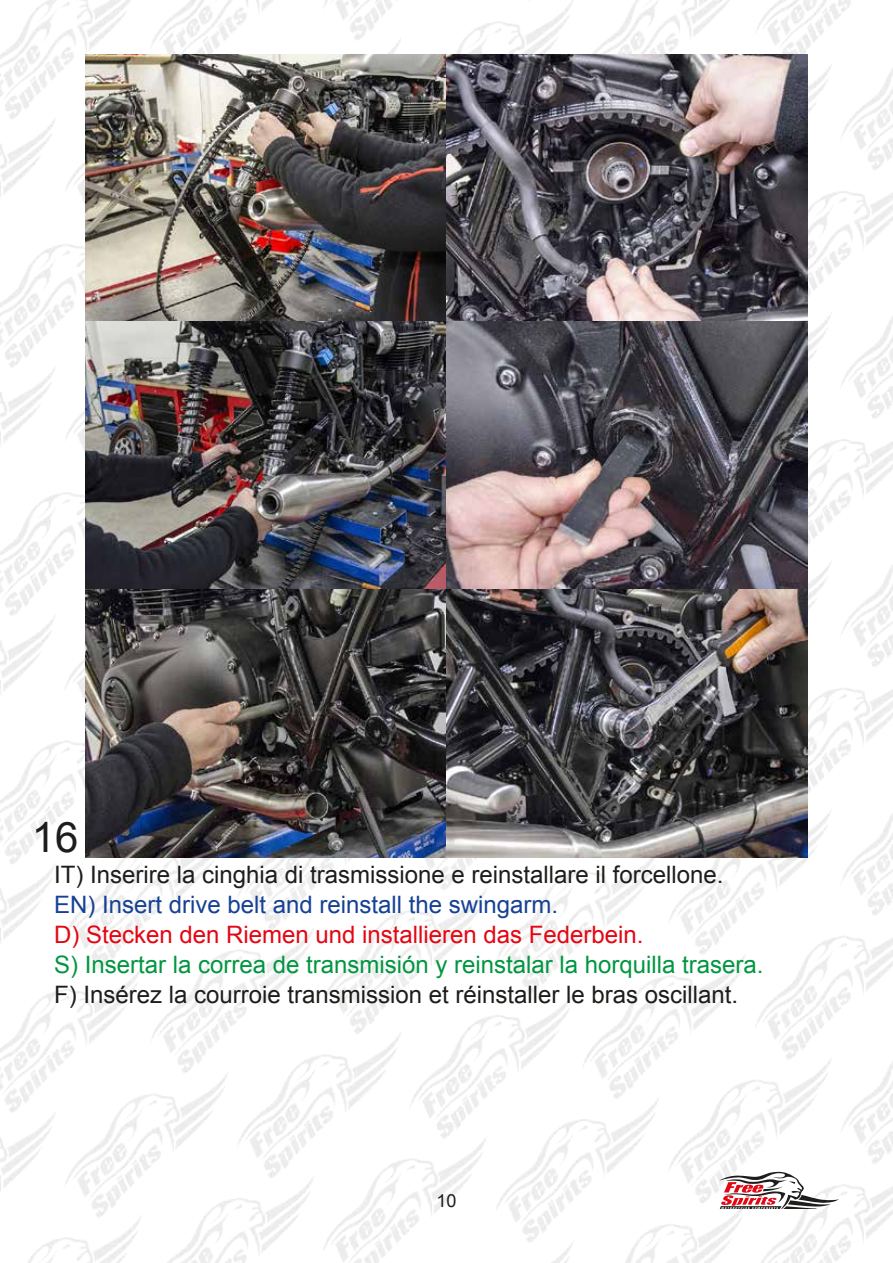
<style>
.page{position:relative;width:893px;height:1263px;background:#fff}
.page>*{position:absolute;margin:0;border:0;box-sizing:border-box;transform-origin:0 0}
.t1{font:42px "Arial";color:#1d1d1b}
.t2{font:24px "Arial";color:#1d1d1b}
.t3{font:24px "Arial";color:#009641}
.t4{font:24px "Arial";color:#e30613}
.t5{font:24px "Arial";color:#164194}
.t6{font:18px "Arial";color:#1d1d1b}
</style>
<div class="page">
<img style="left:0;top:0;width:893px;height:1262px">
<svg style="left:719px;top:1172px;width:120px;height:37px"></svg>
<img style="left:85px;top:54px;width:723px;height:803px">
<h1 class="t1" style="left:32px;top:809px;width:48px">16</h1>
<p class="t2" style="left:54px;top:859px;width:671px">IT) Inserire la cinghia di trasmissione e reinstallare il forcellone.</p>
<p class="t5" style="left:54px;top:889px;width:506px">EN) Insert drive belt and reinstall the swingarm.</p>
<p class="t4" style="left:54px;top:919px;width:591px">D) Stecken den Riemen und installieren das Federbein.</p>
<p class="t3" style="left:54px;top:949px;width:711px">S) Insertar la correa de transmisión y reinstalar la horquilla trasera.</p>
<p class="t2" style="left:54px;top:979px;width:686px">F) Insérez la courroie transmission et réinstaller le bras oscillant.</p>
<p class="t6" style="left:436px;top:1189px;width:22px">10</p>
</div>
